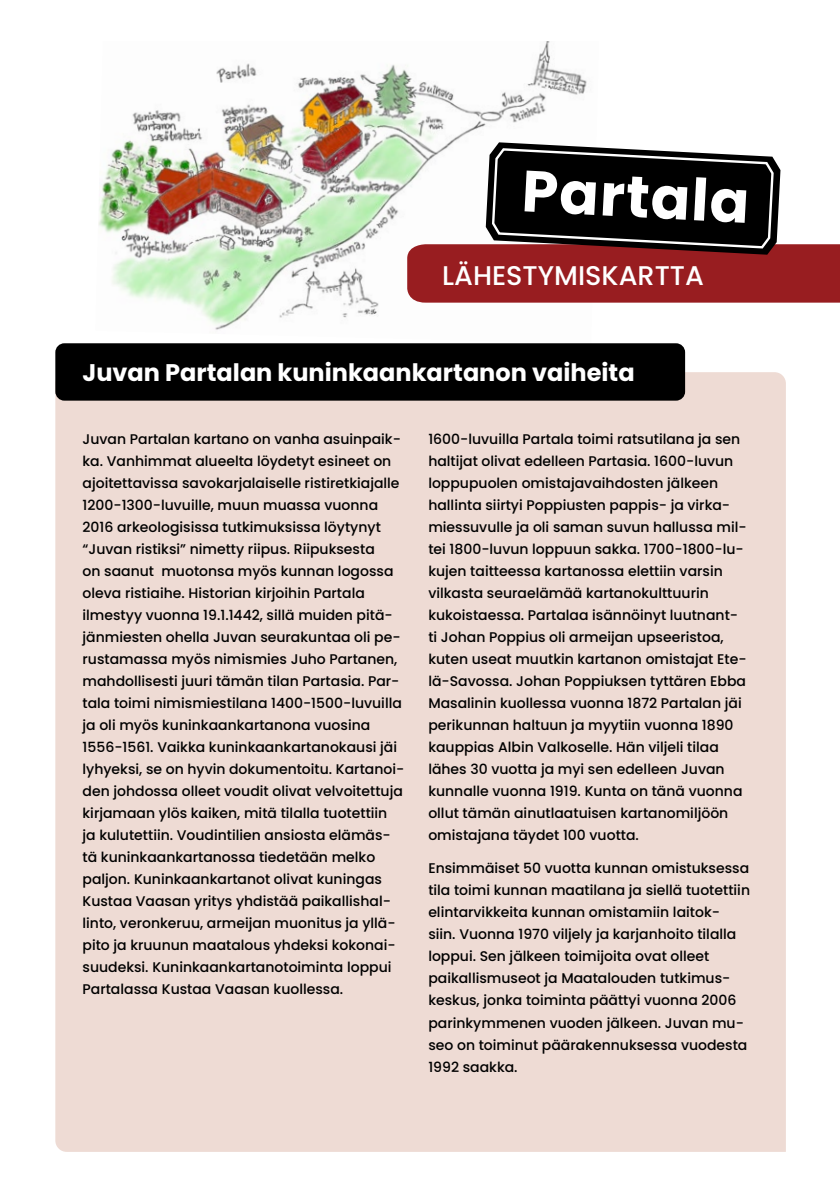
<style>
.page{position:relative;width:840px;height:1191px;background:#fff}
.page>*{position:absolute;margin:0;border:0;box-sizing:border-box;transform-origin:0 0}
.t1{font:700 58.2px "Poppins";color:#fff}
.t2{font:500 27px "Poppins";color:#fff}
.t3{font:700 24px "Poppins";color:#fff}
.t4{font:500 14px/22px "Poppins";color:#000}
</style>
<div class="page">
<img style="left:98px;top:41px;width:489px;height:289px">
<div style="left:55px;top:372px;width:730px;height:779px;background:#eedbd4"></div>
<div style="left:55px;top:343px;width:629px;height:57px;background:#000;border-radius:9px"></div>
<svg style="left:407px;top:142px;width:432px;height:161px"></svg>
<h1 class="t1" style="left:523px;top:157px;width:229px;rotate:3deg">Partala</h1>
<h2 class="t2" style="left:442px;top:260px;width:263px">LÄHESTYMISKARTTA</h2>
<h3 class="t3" style="left:82px;top:358px;width:553px">Juvan Partalan kuninkaankartanon vaiheita</h3>
<p class="t4" style="left:82px;top:428px;width:323px">Juvan Partalan kartano on vanha asuinpaik&shy;ka. Vanhimmat alueelta löydetyt esineet on ajoitettavissa savokarjalaiselle ristiretkiajalle 1200-1300-luvuille, muun muassa vuonna 2016 arkeologisissa tutkimuksissa löytynyt “Juvan ristiksi” nimetty riipus. Riipuksesta<br>on saanut muotonsa myös kunnan logossa oleva ristiaihe. Historian kirjoihin Partala ilmestyy vuonna 19.1.1442, sillä muiden pitä&shy;jänmiesten ohella Juvan seurakuntaa oli pe&shy;rustamassa myös nimismies Juho Partanen, mahdollisesti juuri tämän tilan Partasia. Par&shy;tala toimi nimismiestilana 1400-1500-luvuilla ja oli myös kuninkaankartanona vuosina 1556-1561. Vaikka kuninkaankartanokausi jäi lyhyeksi, se on hyvin dokumentoitu. Kartanoi&shy;den johdossa olleet voudit olivat velvoitettuja kirjamaan ylös kaiken, mitä tilalla tuotettiin<br>ja kulutettiin. Voudintilien ansiosta elämäs&shy;tä kuninkaankartanossa tiedetään melko paljon. Kuninkaankartanot olivat kuningas Kustaa Vaasan yritys yhdistää paikallishal&shy;linto, veronkeruu, armeijan muonitus ja yllä&shy;pito ja kruunun maatalous yhdeksi kokonai&shy;suudeksi. Kuninkaankartanotoiminta loppui Partalassa Kustaa Vaasan kuollessa.</p>
<p class="t4" style="left:428px;top:428px;width:319px">1600-luvuilla Partala toimi ratsutilana ja sen haltijat olivat edelleen Partasia. 1600-luvun loppupuolen omistajavaihdosten jälkeen hallinta siirtyi Poppiusten pappis- ja virka&shy;miessuvulle ja oli saman suvun hallussa mil&shy;tei 1800-luvun loppuun sakka. 1700-1800-lu&shy;kujen taitteessa kartanossa elettiin varsin vilkasta seuraelämää kartanokulttuurin kukoistaessa. Partalaa isännöinyt luutnant&shy;ti Johan Poppius oli armeijan upseeristoa, kuten useat muutkin kartanon omistajat Ete&shy;lä-Savossa. Johan Poppiuksen tyttären Ebba Masalinin kuollessa vuonna 1872 Partalan jäi perikunnan haltuun ja myytiin vuonna 1890 kauppias Albin Valkoselle. Hän viljeli tilaa lähes 30 vuotta ja myi sen edelleen Juvan kunnalle vuonna 1919. Kunta on tänä vuonna ollut tämän ainutlaatuisen kartanomiljöön omistajana täydet 100 vuotta.</p>
<p class="t4" style="left:428px;top:857px;width:323px">Ensimmäiset 50 vuotta kunnan omistuksessa tila toimi kunnan maatilana ja siellä tuotettiin elintarvikkeita kunnan omistamiin laitok&shy;siin. Vuonna 1970 viljely ja karjanhoito tilalla loppui. Sen jälkeen toimijoita ovat olleet paikallismuseot ja Maatalouden tutkimus&shy;keskus, jonka toiminta päättyi vuonna 2006 parinkymmenen vuoden jälkeen. Juvan mu&shy;seo on toiminut päärakennuksessa vuodesta 1992 saakka.</p>
</div>
